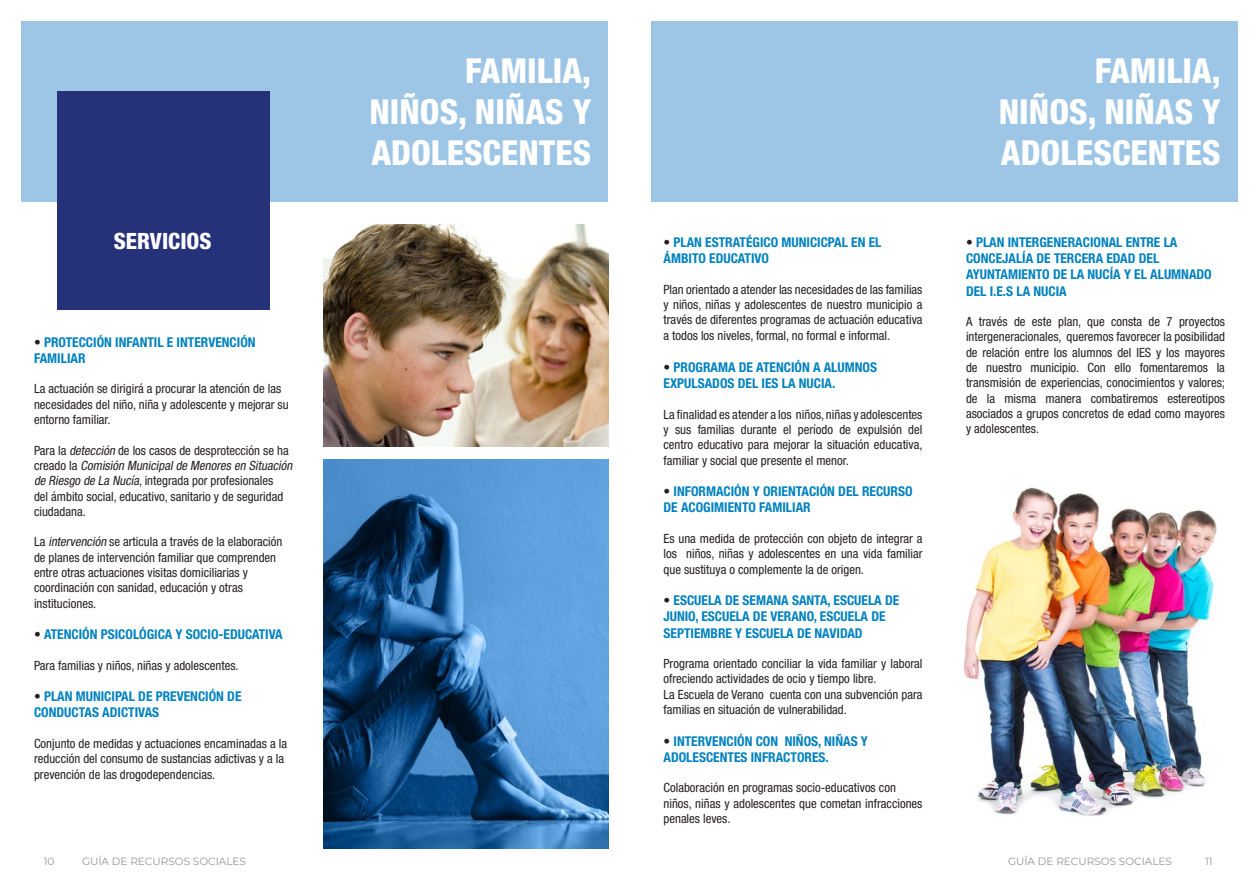
<style>
.page{position:relative;width:1259px;height:893px;background:#fff}
.page>*{position:absolute;margin:0;border:0;box-sizing:border-box;transform-origin:0 0}
.t1{font:800 condensed 34.5px "Helvetica Neue LT Std";color:#fff}
.t2{font:800 condensed 22.5px "Helvetica Neue LT Std";color:#fff}
.t3{font:700 condensed 13.5px/16.2px "Helvetica Neue LT Std";color:#0082bf}
.t4{font:condensed 12.75px/15.3px "Helvetica Neue LT Std";color:#231f20}
.t5{font:10.5px "Montserrat";color:#939598}
.s1{color:#231f20}
.s2{font-style:italic}
</style>
<div class="page">
<div style="left:21px;top:21px;width:587px;height:181px;background:#9dc5e6"></div>
<div style="left:57px;top:91px;width:213px;height:219px;background:#25327a"></div>
<img style="left:324px;top:224px;width:284px;height:222px">
<img style="left:324px;top:459px;width:284px;height:389px">
<div style="left:651px;top:21px;width:586px;height:181px;background:#9dc5e6"></div>
<img style="left:963px;top:487px;width:254px;height:329px">
<p class="t1" style="left:465px;top:49px;width:127px">FAMILIA,</p>
<p class="t1" style="left:369px;top:90px;width:223px">NIÑOS, NIÑAS Y</p>
<p class="t1" style="left:371px;top:132px;width:221px">ADOLESCENTES</p>
<p class="t2" style="left:114px;top:227px;width:99px">SERVICIOS</p>
<p class="t3" style="left:663px;top:234px;width:219px"><span class="s1">•</span> PLAN ESTRATÉGICO MUNICICPAL EN EL<br>ÁMBITO EDUCATIVO</p>
<p class="t4" style="left:663px;top:281px;width:260px;text-align:justify">Plan orientado a atender las necesidades de las familias y niños, niñas y adolescentes de nuestro municipio a través de diferentes programas de actuación educativa a todos los niveles, formal, no formal e informal.</p>
<p class="t3" style="left:663px;top:359px;width:215px"><span class="s1">•</span> PROGRAMA DE ATENCIÓN A ALUMNOS<br>EXPULSADOS DEL IES LA NUCIA.</p>
<p class="t4" style="left:663px;top:407px;width:260px;text-align:justify">La finalidad es atender a los niños, niñas y adolescentes y sus familias durante el período de expulsión del centro educativo para mejorar la situación educativa, familiar y social que presente el menor.</p>
<p class="t3" style="left:663px;top:483px;width:250px"><span class="s1">•</span> INFORMACIÓN Y ORIENTACIÓN DEL RECURSO<br>DE ACOGIMIENTO FAMILIAR</p>
<p class="t4" style="left:663px;top:531px;width:260px;text-align:justify">Es una medida de protección con objeto de integrar a los niños, niñas y adolescentes en una vida familiar que sustituya o complemente la de origen.</p>
<p class="t3" style="left:663px;top:592px;width:237px"><span class="s1">•</span> ESCUELA DE SEMANA SANTA, ESCUELA DE<br>JUNIO, ESCUELA DE VERANO, ESCUELA DE<br>SEPTIEMBRE Y ESCUELA DE NAVIDAD</p>
<p class="t4" style="left:663px;top:656px;width:260px">Programa orientado conciliar la vida familiar y laboral ofreciendo actividades de ocio y tiempo libre.</p>
<p class="t4" style="left:663px;top:686px;width:260px">La Escuela de Verano cuenta con una subvención para familias en situación de vulnerabilidad.</p>
<p class="t3" style="left:663px;top:732px;width:206px"><span class="s1">•</span> INTERVENCIÓN CON NIÑOS, NIÑAS Y<br>ADOLESCENTES INFRACTORES.</p>
<p class="t4" style="left:663px;top:780px;width:234px">Colaboración en programas socio-educativos con</p>
<p class="t4" style="left:663px;top:795px;width:260px">niños, niñas y adolescentes que cometan infracciones penales leves.</p>
<p class="t3" style="left:34px;top:334px;width:223px"><span class="s1">•</span> PROTECCIÓN INFANTIL E INTERVENCIÓN<br>FAMILIAR</p>
<p class="t4" style="left:34px;top:381px;width:256px">La actuación se dirigirá a procurar la atención de las necesidades del niño, niña y adolescente y mejorar su entorno familiar.</p>
<p class="t4" style="left:34px;top:442px;width:262px">Para la <span class="s2">detección</span> de los casos de desprotección se ha c r e a d o l a <span class="s2">Comisión Municipalde Menores en Situación de Riesgo de La Nucía</span>, integrada por profesionales<br>del ámbito social, educativo, sanitario y de seguridad ciudadana.</p>
<p class="t4" style="left:34px;top:534px;width:250px">La <span class="s2">intervención</span> se articula a través de la elaboración de planes de intervención familiar que comprenden entre otras actuaciones visitas domiciliarias y coordinación con sanidad, educación y otras instituciones.</p>
<p class="t3" style="left:34px;top:626px;width:250px"><span class="s1">•</span> ATENCIÓN PSICOLÓGICA Y SOCIO-EDUCATIVA</p>
<p class="t4" style="left:34px;top:657px;width:206px">Para familias y niños, niñas y adolescentes.</p>
<p class="t3" style="left:34px;top:688px;width:209px"><span class="s1">•</span> PLAN MUNICIPAL DE PREVENCIÓN DE<br>CONDUCTAS ADICTIVAS</p>
<p class="t4" style="left:34px;top:736px;width:254px">Conjunto de medidas y actuaciones encaminadas a la reducción del consumo de sustancias adictivas y a la prevención de las drogodependencias.</p>
<p class="t1" style="left:1094px;top:49px;width:127px">FAMILIA,</p>
<p class="t1" style="left:999px;top:90px;width:223px">NIÑOS, NIÑAS Y</p>
<p class="t1" style="left:1001px;top:132px;width:221px">ADOLESCENTES</p>
<p class="t3" style="left:966px;top:234px;width:213px"><span class="s1">•</span> PLAN INTERGENERACIONAL ENTRE LA</p>
<p class="t3" style="left:966px;top:250px;width:247px">CONCEJALÍA DE TERCERA EDAD DEL<br>AYUNTAMIENTO DE LA NUCÍA Y EL ALUMNADO<br>DEL I.E.S LA NUCIA</p>
<p class="t4" style="left:966px;top:314px;width:260px;text-align:justify">A través de este plan, que consta de 7 proyectos intergeneracionales, queremos favorecer la posibilidad de relación entre los alumnos del IES y los mayores de nuestro municipio. Con ello fomentaremos la transmisión de experiencias, conocimientos y valores; de la misma manera combatiremos estereotipos asociados a grupos concretos de edad como mayores y adolescentes.</p>
<p class="t5" style="left:44px;top:854px;width:12px">10</p>
<p class="t5" style="left:82px;top:854px;width:165px">GUÍA DE RECURSOS SOCIALES</p>
<p class="t5" style="left:1008px;top:854px;width:165px">GUÍA DE RECURSOS SOCIALES</p>
<p class="t5" style="left:1205px;top:854px;width:9px">11</p>
</div>
